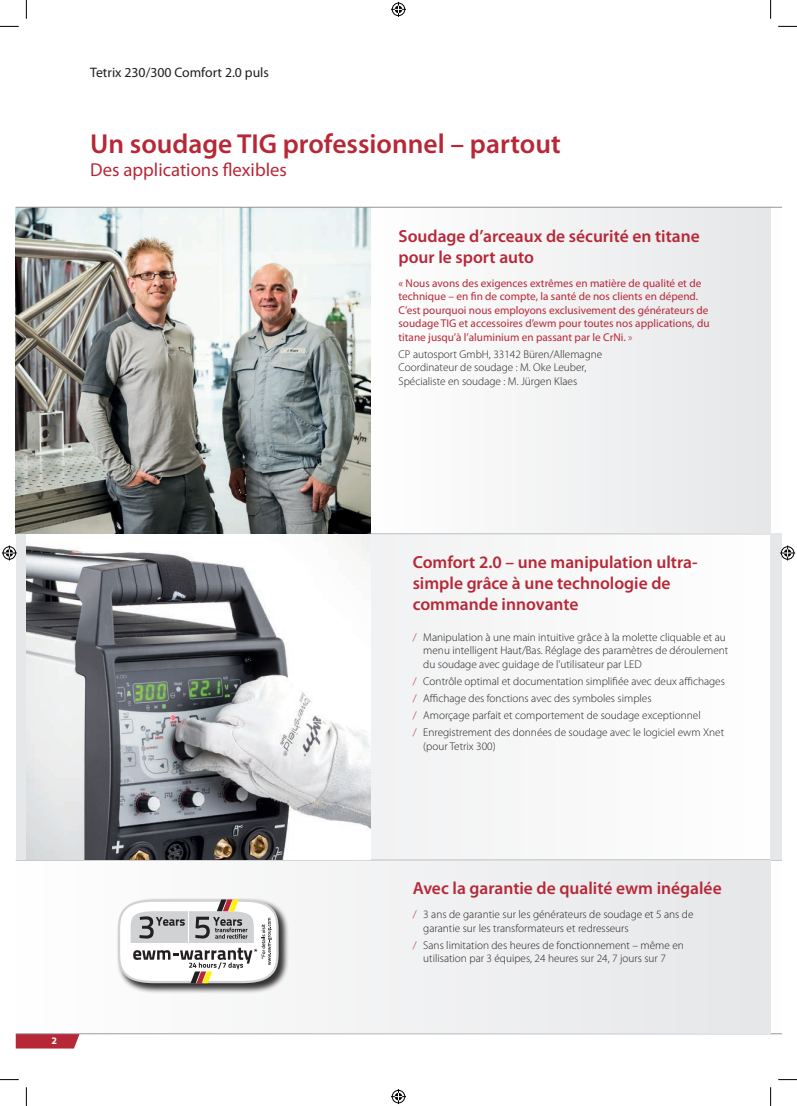
<style>
.page{position:relative;width:797px;height:1106px;background:#fff}
.page>*{position:absolute;margin:0;border:0;box-sizing:border-box;transform-origin:0 0}
.t1{font:600 27.5px "Myriad Pro";color:#b72837}
.t2{font:18.75px "Myriad Pro";color:#b72837}
.t3{font:600 17.5px/21px "Myriad Pro";color:#b72837}
.t4{font:13.75px "Myriad Pro";color:#231f20}
.t5{font:300 11.25px/13.5px "Myriad Pro";color:#231f20}
.t6{font:11.25px/13.5px "Myriad Pro";color:#b72837}
.t7{font:700 10px "Myriad Pro";color:#fff}
.s1{font-weight:300}
.s2{color:#b72837}
</style>
<div class="page">
<svg style="left:15px;top:1033px;width:65px;height:15px"></svg>
<hr style="left:16px;top:1033px;width:765px;height:1px;background:#939598">
<div style="left:370px;top:207px;width:400px;height:327px;background:#f2f2f3"></div>
<div style="left:770px;top:533px;width:11px;height:326px;background:#e6e7e9"></div>
<div style="left:16px;top:533px;width:754px;height:326px;background:#f8f8f8"></div>
<div style="left:16px;top:859px;width:754px;height:174px;background:linear-gradient(to right,#fefefe,#e6e7e9)"></div>
<img style="left:26px;top:533px;width:344px;height:326px">
<img style="left:16px;top:208px;width:354px;height:325px">
<div style="left:116px;top:897px;width:173px;height:96px;background:#231f20;opacity:.91"></div>
<svg style="left:118px;top:899px;width:161px;height:83px"></svg>
<hr style="left:16px;top:207px;width:765px;height:1px;background:#939598">
<svg style="left:0;top:26px;width:19px;height:1px"></svg>
<svg style="left:778px;top:26px;width:19px;height:1px"></svg>
<svg style="left:0;top:1079px;width:19px;height:1px"></svg>
<svg style="left:778px;top:1079px;width:19px;height:1px"></svg>
<svg style="left:26px;top:0;width:1px;height:19px"></svg>
<svg style="left:26px;top:1087px;width:1px;height:18px"></svg>
<svg style="left:770px;top:0;width:1px;height:19px"></svg>
<svg style="left:770px;top:1087px;width:1px;height:18px"></svg>
<svg style="left:391px;top:2px;width:15px;height:15px"></svg>
<svg style="left:391px;top:1089px;width:15px;height:14px"></svg>
<svg style="left:2px;top:545px;width:15px;height:15px"></svg>
<svg style="left:780px;top:545px;width:15px;height:15px"></svg>
<p class="t4" style="left:90px;top:64px;width:180px">Tetrix 230/300 Comfort 2.0 puls</p>
<h1 class="t1" style="left:90px;top:127px;width:472px">Un soudage TIG professionnel – partout</h1>
<h2 class="t2" style="left:90px;top:158px;width:198px">Des applications flexibles</h2>
<h3 class="t3" style="left:398px;top:225px;width:303px">Soudage d’arceaux de sécurité en titane pour le sport auto</h3>
<p class="t6" style="left:398px;top:276px;width:313px">« Nous avons des exigences extrêmes en matière de qualité et de technique – en fin de compte, la santé de nos clients en dépend.<br>C’est pourquoi nous employons exclusivement des générateurs de soudage TIG et accessoires d’ewm pour toutes nos applications, du titane jusqu’à l’aluminium en passant par le CrNi. <span class="s1">»</span></p>
<p class="t5" style="left:398px;top:347px;width:205px">CP autosport GmbH, 33142 Büren/Allemagne<br>Coordinateur de soudage : M. Oke Leuber,<br>Spécialiste en soudage : M. Jürgen Klaes</p>
<p class="t7" style="left:52px;top:1033px;width:7px">2</p>
<h3 class="t3" style="left:413px;top:551px;width:286px">Comfort 2.0 – une manipulation ultra&shy;simple grâce à une technologie de commande innovante</h3>
<p class="t5" style="left:423px;top:630px;width:306px;text-indent:-11px"><span class="s2">/</span> Manipulation à une main intuitive grâce à la molette cliquable et au menu intelligent Haut/Bas. Réglage des paramètres de déroulement du soudage avec guidage de l’utilisateur par LED</p>
<p class="t5" style="left:413px;top:672px;width:314px;line-height:17px"><span class="s2">/</span> Contrôle optimal et documentation simplifiée avec deux affichages <span class="s2">/</span> Affichage des fonctions avec des symboles simples<br><span class="s2">/</span> Amorçage parfait et comportement de soudage exceptionnel<br><span class="s2">/</span> Enregistrement des données de soudage avec le logiciel ewm Xnet</p>
<p class="t5" style="left:423px;top:738px;width:74px">(pour Tetrix 300)</p>
<h3 class="t3" style="left:413px;top:877px;width:310px">Avec la garantie de qualité ewm inégalée</h3>
<p class="t5" style="left:423px;top:907px;width:272px;text-indent:-11px"><span class="s2">/</span> 3 ans de garantie sur les générateurs de soudage et 5 ans de garantie sur les transformateurs et redresseurs</p>
<p class="t5" style="left:423px;top:938px;width:262px;text-indent:-11px"><span class="s2">/</span> Sans limitation des heures de fonctionnement – même en utilisation par 3 équipes, 24 heures sur 24, 7 jours sur 7</p>
</div>
